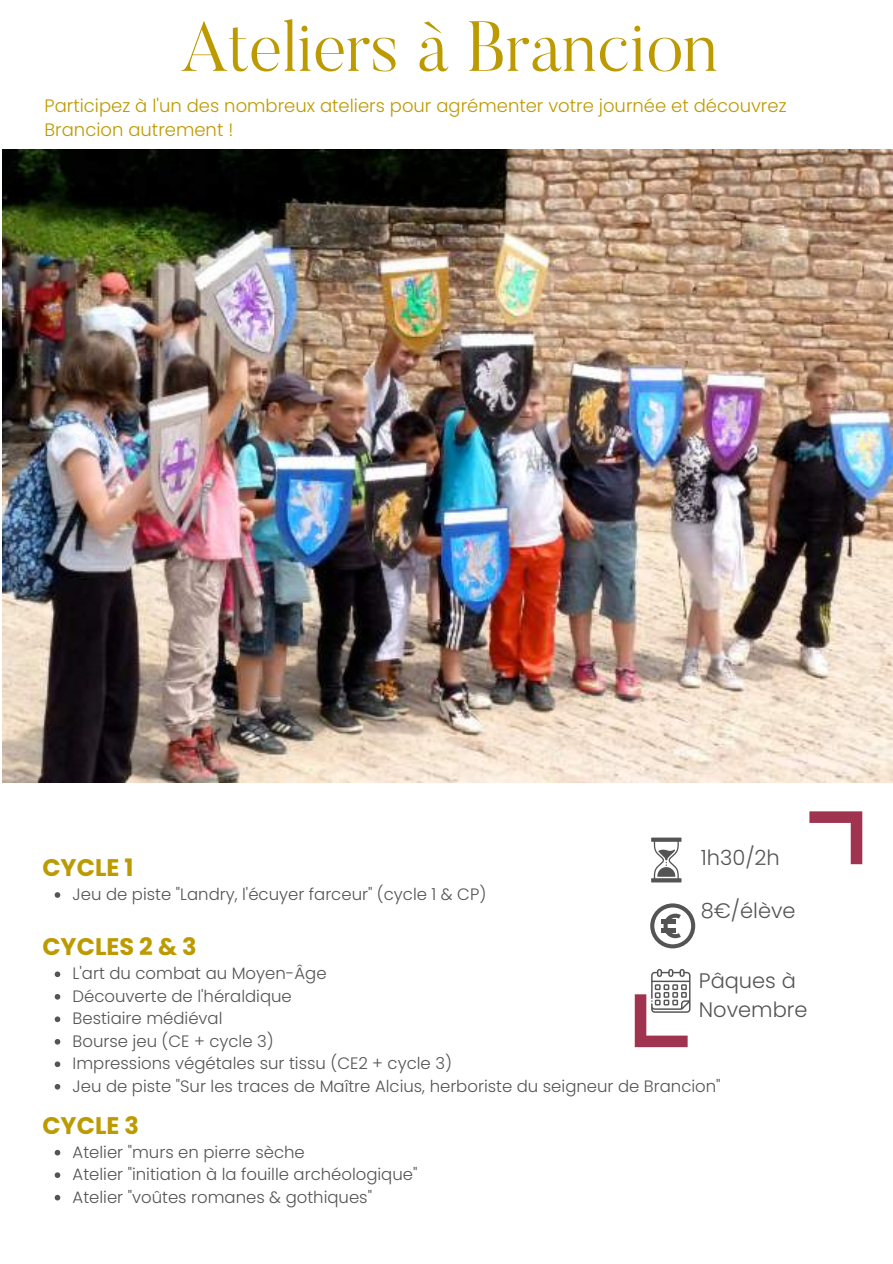
<style>
.page{position:relative;width:893px;height:1264px;background:#fff}
.page>*{position:absolute;margin:0;border:0;box-sizing:border-box;transform-origin:0 0}
.t1{font:300 70.5px "Butler";color:#bd9a00}
.t2{font:700 24px "Poppins";color:#bd9a00}
.t3{font:300 21px/29.2px "Poppins";color:#545454}
.t4{font:300 18px/24.8px "Poppins";color:#bd9a00}
.t5{font:300 16.5px/22.5px "Poppins";color:#545454}
</style>
<div class="page">
<img style="left:3px;top:149px;width:889px;height:633px">
<svg style="left:809px;top:811px;width:53px;height:53px"></svg>
<svg style="left:651px;top:837px;width:30px;height:45px"></svg>
<svg style="left:650px;top:903px;width:45px;height:45px"></svg>
<hr style="left:661px;top:928px;width:14px;height:4px;background:#545454">
<hr style="left:661px;top:919px;width:14px;height:4px;background:#545454">
<svg style="left:634px;top:969px;width:56px;height:78px"></svg>
<svg style="left:55px;top:892px;width:5px;height:5px"></svg>
<svg style="left:55px;top:971px;width:5px;height:6px"></svg>
<svg style="left:55px;top:994px;width:5px;height:5px"></svg>
<svg style="left:55px;top:1016px;width:5px;height:6px"></svg>
<svg style="left:55px;top:1039px;width:5px;height:5px"></svg>
<svg style="left:55px;top:1061px;width:5px;height:6px"></svg>
<svg style="left:55px;top:1084px;width:5px;height:5px"></svg>
<svg style="left:55px;top:1149px;width:5px;height:6px"></svg>
<svg style="left:55px;top:1172px;width:5px;height:5px"></svg>
<svg style="left:55px;top:1194px;width:5px;height:6px"></svg>
<h1 class="t1" style="left:180px;top:19px;width:539px">Ateliers à Brancion</h1>
<p class="t4" style="left:45px;top:93px;width:743px">Participez à l'un des nombreux ateliers pour agrémenter votre journée et découvrez<br>Brancion autrement !</p>
<p class="t3" style="left:700px;top:842px;width:81px">1h30/2h</p>
<p class="t3" style="left:700px;top:895px;width:96px">8€/élève</p>
<h2 class="t2" style="left:42px;top:850px;width:93px">CYCLE 1</h2>
<p class="t5" style="left:73px;top:883px;width:415px">Jeu de piste "Landry, l'écuyer farceur" (cycle 1 &amp; CP)</p>
<h2 class="t2" style="left:42px;top:930px;width:156px">CYCLES 2 &amp; 3</h2>
<p class="t5" style="left:73px;top:962px;width:649px">L'art du combat au Moyen-Âge<br>Découverte de l'héraldique<br>Bestiaire médiéval<br>Bourse jeu (CE + cycle 3)<br>Impressions végétales sur tissu (CE2 + cycle 3)<br>Jeu de piste "Sur les traces de Maître Alcius, herboriste du seigneur de Brancion"</p>
<h2 class="t2" style="left:42px;top:1108px;width:98px">CYCLE 3</h2>
<p class="t5" style="left:73px;top:1140px;width:346px">Atelier "murs en pierre sèche<br>Atelier "initiation à la fouille archéologique"<br>Atelier "voûtes romanes &amp; gothiques"</p>
<p class="t3" style="left:698px;top:966px;width:110px">Pâques à<br>Novembre</p>
</div>
